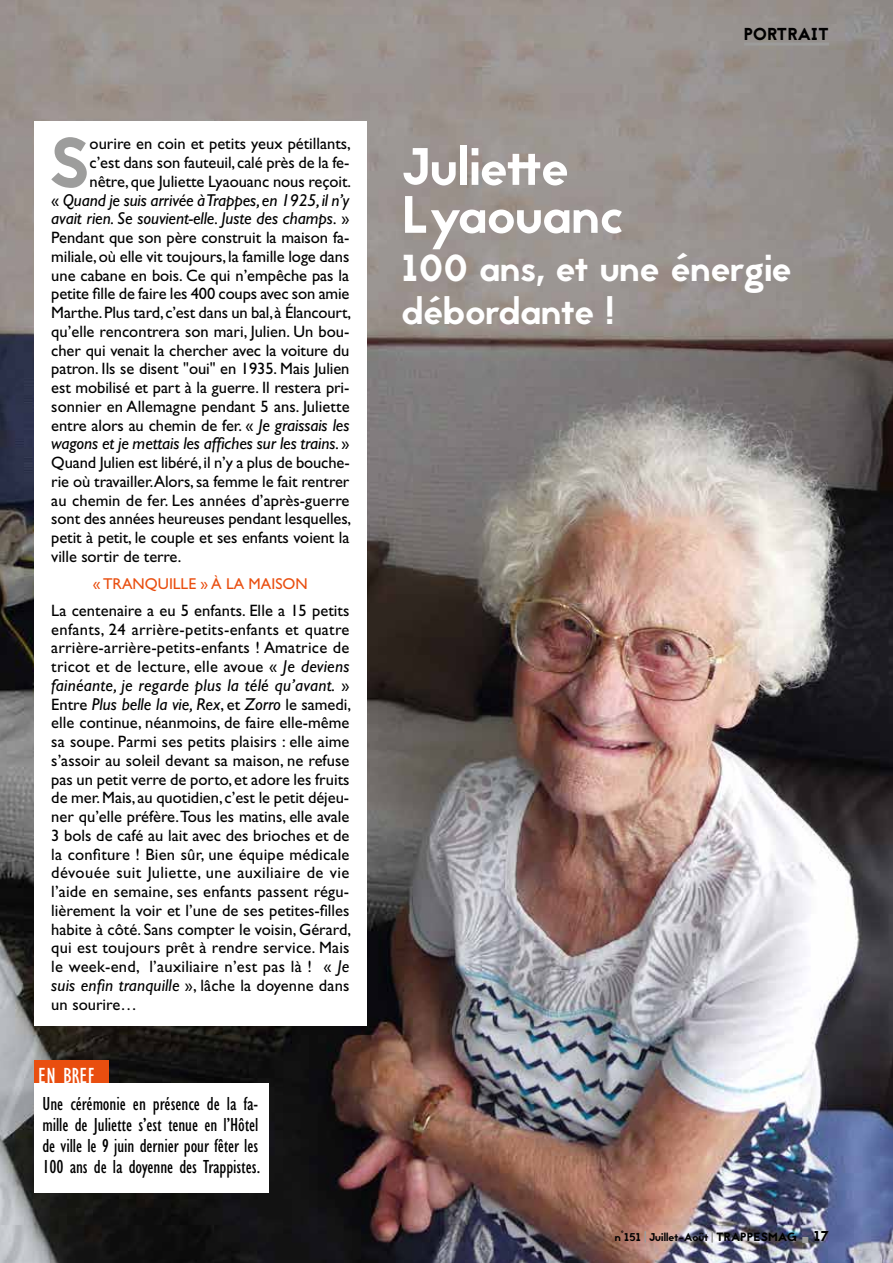
<style>
.page{position:relative;width:893px;height:1263px;background:#fff}
.page>*{position:absolute;margin:0;border:0;box-sizing:border-box;transform-origin:0 0}
.t1{font:70.05px "Jaapokki";color:#9d9d9c}
.t2{font:52.5px/48px "Jaapokki";color:#fff}
.t3{font:37.5px/43.5px "Jaapokki";color:#fff}
.t4{font:condensed 22.5px "Gill Sans";letter-spacing:-.005em;color:#fff}
.t5{font:condensed 19.5px/21px "Gill Sans Std";letter-spacing:-.005em;color:#000;text-align:justify}
.t6{font:italic 17.25px/18.8px "Gill Sans Std";letter-spacing:-.005em;color:#000}
.t7{font:italic 17.25px/18.8px "Gill Sans Std";letter-spacing:.015em;color:#000}
.t8{font:17.25px "Jaapokki";letter-spacing:-.01em;color:#000}
.t9{font:16.5px/18.8px "Gill Sans Std";letter-spacing:-.005em;color:#000;text-align:justify}
.t10{font:15.75px "Gill Sans Std";color:#e94e0f}
.t11{font:11.25px "Jaapokki";color:#000}
.s1{font-style:normal;font-size:16.5px}
.s2{font-style:italic;font-size:17.25px}
.s3{font-size:12px}
.s4{font-size:14.25px}
</style>
<div class="page">
<img style="left:0;top:0;width:893px;height:1263px">
<svg style="left:644px;top:1231px;width:2px;height:11px"></svg>
<svg style="left:711px;top:1231px;width:2px;height:11px"></svg>
<hr style="left:744px;top:43px;width:85px;height:3px;background:#9d9d9c">
<div style="left:34px;top:122px;width:333px;height:904px;background:#fff"></div>
<div style="left:34px;top:1060px;width:75px;height:29px;background:#e94e0f"></div>
<div style="left:34px;top:1083px;width:234px;height:109px;background:#fff"></div>
<svg style="left:803px;top:1236px;width:5px;height:6px"></svg>
<h1 class="t1" style="left:48px;top:114px;width:43px">S</h1>
<p class="t9" style="left:90px;top:135px;width:263px">ourire en coin et petits yeux pétillants, c’est dans son fauteuil, calé près de la fe&shy;nêtre, que Juliette Lyaouanc nous reçoit.</p>
<p class="t6" style="left:51px;top:191px;width:300px"><span class="s1">«</span> Quand je suis arrivée à Trappes, en 1925, il n’y avait rien. Se souvient-elle. Juste des champs. <span class="s1">»</span></p>
<p class="t9" style="left:51px;top:228px;width:301px">Pendant que son père construit la maison fa&shy;miliale, où elle vit toujours, la famille loge dans une cabane en bois. Ce qui n’empêche pas la petite fille de faire les 400 coups avec son amie Marthe. Plus tard, c’est dans un bal, à Élancourt, qu’elle rencontrera son mari, Julien. Un bou&shy;cher qui venait la chercher avec la voiture du patron. Ils se disent "oui" en 1935. Mais Julien est mobilisé et part à la guerre. Il restera pri&shy;sonnier en Allemagne pendant 5 ans. Juliette entre alors au chemin de fer. « <span class="s2">Je graissais les</span></p>
<p class="t6" style="left:51px;top:434px;width:300px">wagons et je mettais les affiches sur les trains. <span class="s1">»</span></p>
<p class="t9" style="left:51px;top:453px;width:301px">Quand Julien est libéré, il n’y a plus de bouche&shy;rie où travailler.Alors, sa femme le fait rentrer au chemin de fer. Les années d’après-guerre sont des années heureuses pendant lesquelles, petit à petit, le couple et ses enfants voient la ville sortir de terre.</p>
<p class="t10" style="left:93px;top:575px;width:216px">« TRANQUILLE » À LA MAISON</p>
<p class="t9" style="left:51px;top:601px;width:300px">La centenaire a eu 5 enfants. Elle a 15 petits enfants, 24 arrière-petits-enfants et quatre arrière-arrière-petits-enfants ! Amatrice de tricot et de lecture, elle avoue « <span class="s2">Je deviens</span></p>
<p class="t7" style="left:51px;top:676px;width:301px">fainéante, je regarde plus la télé qu’avant. <span class="s1">»<br>Entre</span> Plus belle la vie, Rex<span class="s1">, et</span> Zorro <span class="s1">le samedi,</span></p>
<p class="t9" style="left:51px;top:714px;width:301px">elle continue, néanmoins, de faire elle-même sa soupe. Parmi ses petits plaisirs : elle aime s’assoir au soleil devant sa maison, ne refuse pas un petit verre de porto, et adore les fruits de mer. Mais, au quotidien, c’est le petit déjeu&shy;ner qu’elle préfère. Tous les matins, elle avale 3 bols de café au lait avec des brioches et de la confiture ! Bien sûr, une équipe médicale dévouée suit Juliette, une auxiliaire de vie l’aide en semaine, ses enfants passent régu&shy;lièrement la voir et l’une de ses petites-filles habite à côté. Sans compter le voisin, Gérard, qui est toujours prêt à rendre service. Mais le week-end, l’auxiliaire n’est pas là ! « <span class="s2">Je suis enfin tranquille</span> », lâche la doyenne dans un sourire…</p>
<h3 class="t4" style="left:38px;top:1062px;width:58px">EN BREF</h3>
<p class="t5" style="left:43px;top:1093px;width:219px">Une cérémonie en présence de la fa&shy;mille de Juliette s’est tenue en l’Hôtel de ville le 9 juin dernier pour fêter les 100 ans de la doyenne des Trappistes.</p>
<p class="t8" style="left:744px;top:22px;width:87px">PORTRAIT</p>
<h2 class="t2" style="left:402px;top:144px;width:224px">Juliette<br>Lyaouanc</h2>
<h3 class="t3" style="left:402px;top:247px;width:392px">100 ans, et une énergie débordante !</h3>
<p class="t11" style="left:615px;top:1229px;width:216px">n°151 Juillet-Août <span class="s3">TRAPPESMAG</span> <span class="s4">17</span></p>
</div>
